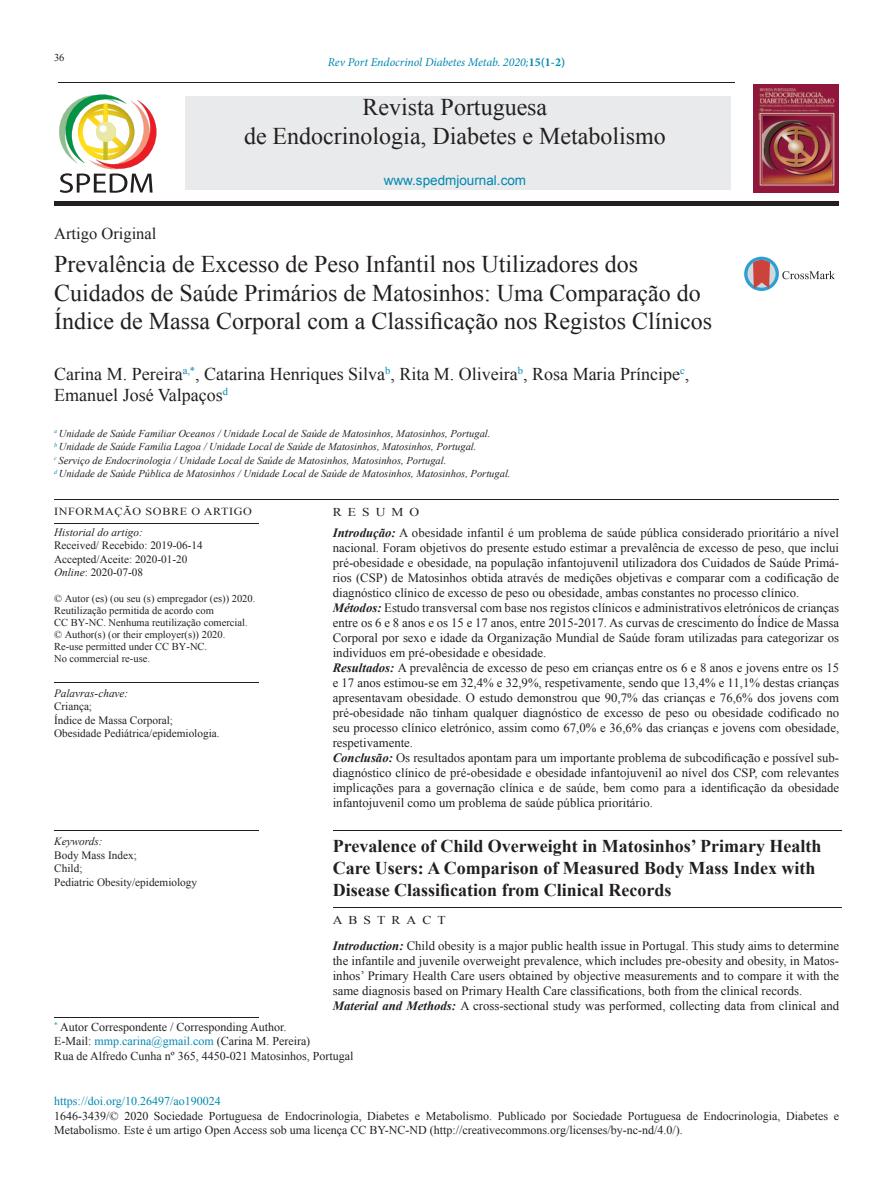
<style>
.page{position:relative;width:893px;height:1191px;background:#fff}
.page>*{position:absolute;margin:0;border:0;box-sizing:border-box;transform-origin:0 0}
.t1{font:24px/28.5px "Times New Roman";color:#231f20;text-align:center}
.t2{font:700 18px/21.6px "Times New Roman";color:#231f20}
.t3{font:18px/21.8px "Times New Roman";color:#231f20}
.t4{font:16.5px "Times New Roman";color:#231f20}
.t5{font:13.5px "Arial";color:#0088b2}
.t6{font:12.75px/15px "Times New Roman";color:#231f20}
.t7{font:12px/14.4px "Times New Roman";color:#231f20}
.t8{font:italic 12px "Minion Pro";letter-spacing:-.005em;color:#0088b2}
.t9{font:12px "Times New Roman";color:#0088b2}
.t10{font:12px "Times New Roman";letter-spacing:.45em;color:#231f20;scale:1.12 1}
.t11{font:12px "Times New Roman";color:#231f20;scale:1.12 1}
.t12{font:11.25px/13.5px "Times New Roman";color:#231f20}
.t13{font:italic 11.25px "Times New Roman";color:#231f20}
.t14{font:10.8px "Times New Roman";letter-spacing:.05em;color:#231f20;scale:1.13 1}
.t15{font:italic 10.5px/13.5px "Times New Roman";color:#231f20}
.t16{font:10.5px/12px "Times New Roman";color:#231f20}
.s1{font-weight:700;font-style:normal}
.s2{font-weight:700;font-style:italic}
.s3{font-style:italic}
.s4{color:#0088b2}
</style>
<div class="page">
<hr style="left:58px;top:83px;width:677px;height:1px;background:#231f20">
<div style="left:54px;top:201px;width:785px;height:5px;background:#231f20"></div>
<div style="left:185px;top:96px;width:545px;height:94px;background:#e9eaeb"></div>
<img style="left:754px;top:84px;width:85px;height:108px">
<svg style="left:59px;top:94px;width:97px;height:99px"></svg>
<div style="left:744px;top:257px;width:35px;height:34px;background:#2d9fd0;border-radius:50%"></div>
<svg style="left:747px;top:260px;width:29px;height:28px"></svg>
<svg style="left:753px;top:260px;width:17px;height:29px"></svg>
<svg style="left:782px;top:271px;width:53px;height:8px"></svg>
<hr style="left:54px;top:500px;width:785px;height:1px;background:#231f20">
<hr style="left:54px;top:523px;width:205px;height:1px;background:#231f20">
<hr style="left:333px;top:830px;width:508px;height:1px;background:#231f20">
<hr style="left:54px;top:1017px;width:205px;height:1px;background:#231f20">
<hr style="left:54px;top:682px;width:205px;height:1px;background:#231f20">
<hr style="left:54px;top:830px;width:205px;height:1px;background:#231f20">
<hr style="left:333px;top:907px;width:508px;height:1px;background:#231f20">
<p class="t16" style="left:54px;top:52px;width:12px">36</p>
<p class="t8" style="left:328px;top:54px;width:239px">Rev Port Endocrinol Diabetes Metab. 2020;<span class="s1">15(1-2)</span></p>
<h1 class="t1" style="left:244px;top:92px;width:423px">Revista Portuguesa<br>de Endocrinologia, Diabetes e Metabolismo</h1>
<p class="t5" style="left:384px;top:173px;width:144px">www.spedmjournal.com</p>
<p class="t4" style="left:54px;top:223px;width:104px">Artigo Original</p>
<h1 class="t1" style="left:54px;top:250px;width:659px;text-align:left">Prevalência de Excesso de Peso Infantil nos Utilizadores dos<br>Cuidados de Saúde Primários de Matosinhos: Uma Comparação do<br>Índice de Massa Corporal com a Classificação nos Registos Clínicos</h1>
<h2 class="t3" style="left:54px;top:362px;width:637px">Carina M. Pereira<sup>a,*</sup>, Catarina Henriques Silva<sup>b</sup>, Rita M. Oliveira<sup>b</sup>, Rosa Maria Príncipe<sup>c</sup>,<br>Emanuel José Valpaços<sup>d</sup></h2>
<p class="t15" style="left:54px;top:426px;width:458px"><sup>a</sup> Unidade de Saúde Familiar Oceanos / Unidade Local de Saúde de Matosinhos, Matosinhos, Portugal.<br><sup>b</sup> Unidade de Saúde Familia Lagoa / Unidade Local de Saúde de Matosinhos, Matosinhos, Portugal.<br><sup>c</sup> Serviço de Endocrinologia / Unidade Local de Saúde de Matosinhos, Matosinhos, Portugal.<br><sup>d</sup> Unidade de Saúde Pública de Matosinhos / Unidade Local de Saúde de Matosinhos, Matosinhos, Portugal.</p>
<p class="t14" style="left:54px;top:504px;width:177px">INFORMAÇÃO SOBRE O ARTIGO</p>
<p class="t11" style="left:333px;top:503px;width:79px">RESUMO</p>
<p class="t6" style="left:333px;top:525px;width:508px"><span class="s2">Introdução:</span> A obesidade infantil é um problema de saúde pública considerado prioritário a nível nacional. Foram objetivos do presente estudo estimar a prevalência de excesso de peso, que inclui pré-obesidade e obesidade, na população infantojuvenil utilizadora dos Cuidados de Saúde Primá&shy;rios (CSP) de Matosinhos obtida através de medições objetivas e comparar com a codificação de diagnóstico clínico de excesso de peso ou obesidade, ambas constantes no processo clínico.<br><span class="s2">Métodos:</span> Estudo transversal com base nos registos clínicos e administrativos eletrónicos de crianças entre os 6 e 8 anos e os 15 e 17 anos, entre 2015-2017. As curvas de crescimento do Índice de Massa Corporal por sexo e idade da Organização Mundial de Saúde foram utilizadas para categorizar os indivíduos em pré-obesidade e obesidade.<br><span class="s2">Resultados:</span> A prevalência de excesso de peso em crianças entre os 6 e 8 anos e jovens entre os 15 e 17 anos estimou-se em 32,4% e 32,9%, respetivamente, sendo que 13,4% e 11,1% destas crianças apresentavam obesidade. O estudo demonstrou que 90,7% das crianças e 76,6% dos jovens com pré-obesidade não tinham qualquer diagnóstico de excesso de peso ou obesidade codificado no seu processo clínico eletrónico, assim como 67,0% e 36,6% das crianças e jovens com obesidade, respetivamente.<br><span class="s2">Conclusão:</span> Os resultados apontam para um importante problema de subcodificação e possível sub&shy;diagnóstico clínico de pré-obesidade e obesidade infantojuvenil ao nível dos CSP, com relevantes implicações para a governação clínica e de saúde, bem como para a identificação da obesidade infantojuvenil como um problema de saúde pública prioritário.</p>
<p class="t13" style="left:54px;top:524px;width:90px">Historial do artigo:</p>
<p class="t12" style="left:54px;top:538px;width:150px">Received/ Recebido: 2019-06-14<br>Accepted/Aceite: 2020-01-20<br><span class="s3">Online</span>: 2020-07-08</p>
<p class="t16" style="left:54px;top:592px;width:203px">© Autor (es) (ou seu (s) empregador (es)) 2020.<br>Reutilização permitida de acordo com<br>CC BY-NC. Nenhuma reutilização comercial. © Author(s) (or their employer(s)) 2020.<br>Re-use permitted under CC BY-NC.<br>No commercial re-use.</p>
<p class="t13" style="left:54px;top:685px;width:76px">Palavras-chave:</p>
<p class="t12" style="left:54px;top:699px;width:167px">Criança;<br>Índice de Massa Corporal;<br>Obesidade Pediátrica/epidemiologia.</p>
<p class="t13" style="left:54px;top:834px;width:50px">Keywords:</p>
<p class="t12" style="left:54px;top:848px;width:144px">Body Mass Index;<br>Child;<br>Pediatric Obesity/epidemiology</p>
<h2 class="t2" style="left:333px;top:835px;width:490px">Prevalence of Child Overweight in Matosinhos’ Primary Health<br>Care Users: A Comparison of Measured Body Mass Index with<br>Disease Classification from Clinical Records</h2>
<p class="t10" style="left:333px;top:911px;width:102px">ABSTRACT</p>
<p class="t6" style="left:333px;top:937px;width:508px"><span class="s2">Introduction:</span> Child obesity is a major public health issue in Portugal. This study aims to determine the infantile and juvenile overweight prevalence, which includes pre-obesity and obesity, in Matos&shy;inhos’ Primary Health Care users obtained by objective measurements and to compare it with the same diagnosis based on Primary Health Care classifications, both from the clinical records.<br><span class="s2">Material and Methods:</span> A cross-sectional study was performed, collecting data from clinical and</p>
<p class="t7" style="left:54px;top:1019px;width:301px"><sup>*</sup> Autor Correspondente / Corresponding Author.<br>E-Mail: <span class="s4">mmp.carina@gmail.com</span> (Carina M. Pereira)<br>Rua de Alfredo Cunha nº 365, 4450-021 Matosinhos, Portugal</p>
<p class="t9" style="left:54px;top:1093px;width:168px">https://doi.org/10.26497/ao190024</p>
<p class="t7" style="left:54px;top:1108px;width:786px">1646-3439/© 2020 Sociedade Portuguesa de Endocrinologia, Diabetes e Metabolismo. Publicado por Sociedade Portuguesa de Endocrinologia, Diabetes e<br>Metabolismo. Este é um artigo Open Access sob uma licença CC BY-NC-ND (http://creativecommons.org/licenses/by-nc-nd/4.0/).</p>
</div>
